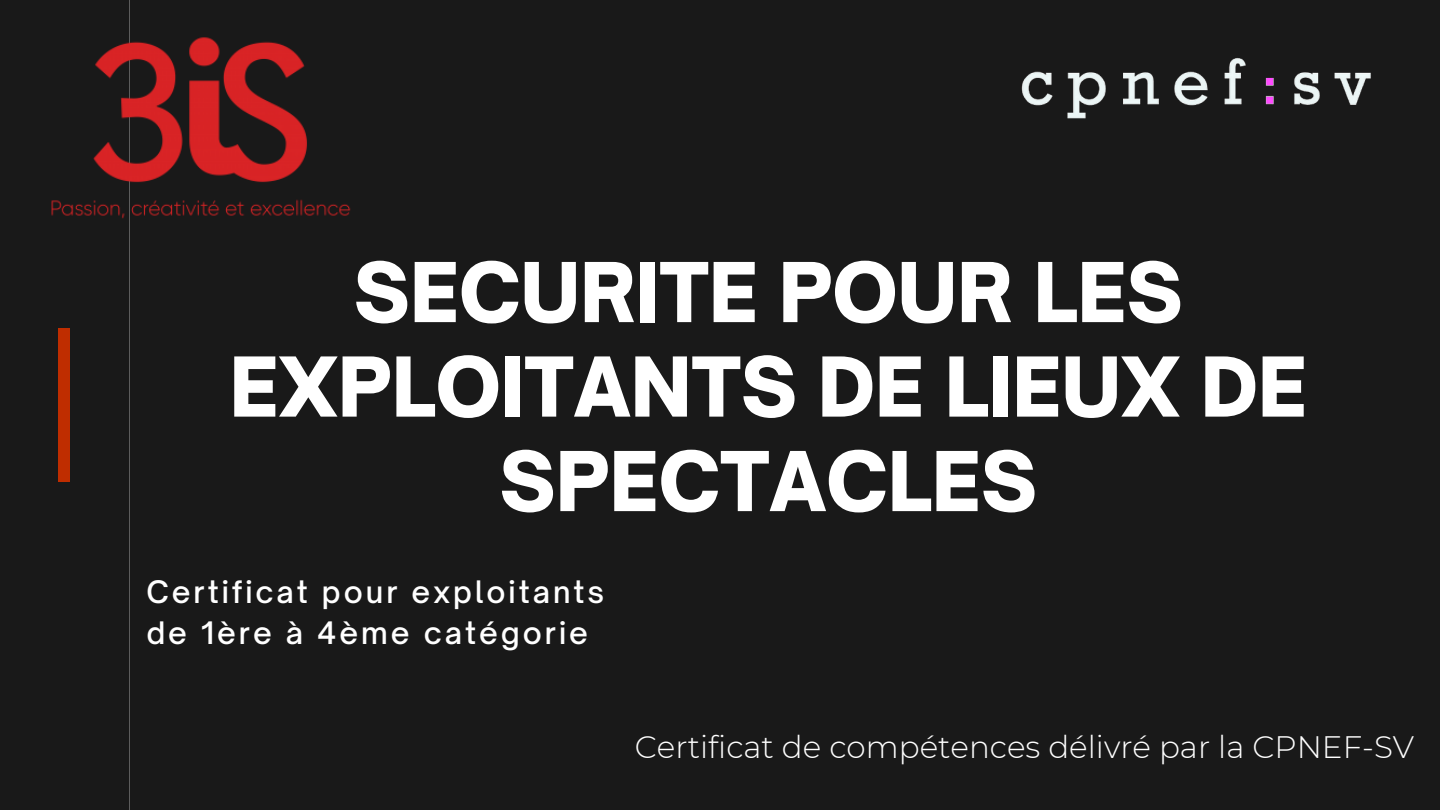
<style>
.page{position:relative;width:1440px;height:810px;background:#191919}
.page>*{position:absolute;margin:0;border:0;box-sizing:border-box;transform-origin:0 0}
.t1{font:900 78.9px/94.5px "Open Sauce One";color:#fff;text-align:center}
.t2{font:300 31px "Montserrat";color:#fff}
.t3{font:500 29.6px "Open Sauce One";letter-spacing:.1em;color:#fff}
</style>
<div class="page">
<hr style="left:130px;top:0;width:1px;height:810px;background:#fff">
<div style="left:58px;top:328px;width:12px;height:154px;background:#bf2d00"></div>
<img style="left:51px;top:20px;width:300px;height:214px">
<img style="left:1021px;top:58px;width:350px;height:61px">
<p class="t1" style="left:230px;top:245px;width:1079px">SECURITE POUR LES<br>EXPLOITANTS DE LIEUX DE<br>SPECTACLES</p>
<p class="t3" style="left:146px;top:573px;width:459px">Certificat pour exploitants</p>
<p class="t3" style="left:146px;top:614px;width:443px">de 1ère à 4ème catégorie</p>
<p class="t2" style="left:635px;top:728px;width:781px">Certificat de compétences délivré par la CPNEF-SV</p>
</div>
